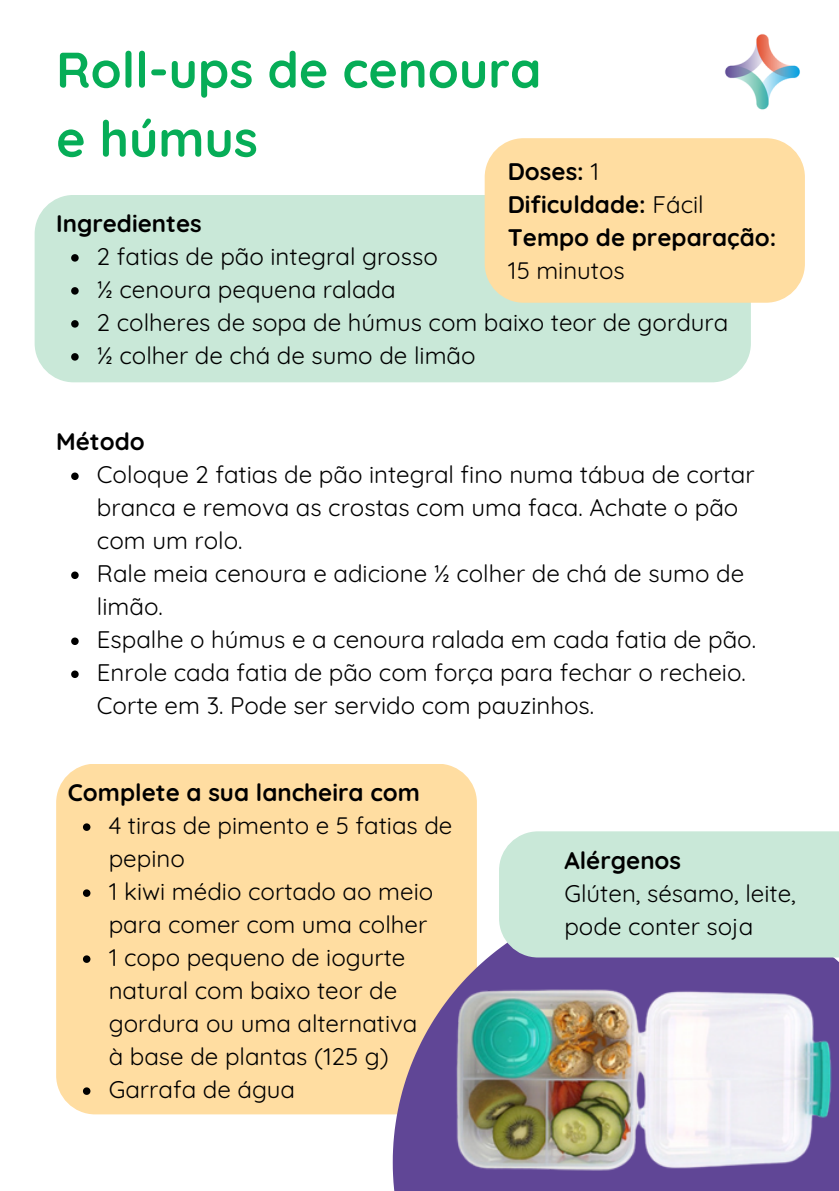
<style>
.page{position:relative;width:839px;height:1191px;background:#fff}
.page>*{position:absolute;margin:0;border:0;box-sizing:border-box;transform-origin:0 0}
.t1{font:700 50px/69px "Quicksand";color:#06ad57}
.t2{font:24px/33px "Quicksand";color:#000}
.t3{font:700 24px/33px "Quicksand";color:#000}
.s1{font-weight:400}
</style>
<div class="page">
<div style="left:35px;top:195px;width:715px;height:187px;background:#c9e8d8;border-radius:39px"></div>
<div style="left:484px;top:138px;width:320px;height:165px;background:#ffdda1;border-radius:39px"></div>
<img style="left:725px;top:34px;width:75px;height:76px">
<div style="left:56px;top:764px;width:421px;height:350px;background:#ffdda1;border-radius:39px"></div>
<svg style="left:83px;top:823px;width:7px;height:8px"></svg>
<svg style="left:83px;top:889px;width:7px;height:8px"></svg>
<svg style="left:83px;top:955px;width:7px;height:8px"></svg>
<svg style="left:83px;top:1087px;width:7px;height:8px"></svg>
<svg style="left:393px;top:1002px;width:53px;height:189px;fill:#604696"></svg>
<div style="left:499px;top:831px;width:339px;height:108px;background:#c9e8d8"></div>
<img style="left:446px;top:939px;width:392px;height:252px">
<svg style="left:71px;top:254px;width:8px;height:8px"></svg>
<svg style="left:71px;top:287px;width:8px;height:8px"></svg>
<svg style="left:71px;top:320px;width:8px;height:8px"></svg>
<svg style="left:71px;top:353px;width:8px;height:8px"></svg>
<svg style="left:71px;top:473px;width:8px;height:7px"></svg>
<svg style="left:71px;top:572px;width:8px;height:7px"></svg>
<svg style="left:71px;top:638px;width:8px;height:7px"></svg>
<svg style="left:71px;top:671px;width:8px;height:7px"></svg>
<p class="t1" style="left:56px;top:34px;width:486px">Roll-ups de cenoura e húmus</p>
<p class="t3" style="left:508px;top:154px;width:93px">Doses: <span class="s1">1</span></p>
<h1 class="t3" style="left:508px;top:187px;width:197px">Dificuldade: <span class="s1">Fácil</span></h1>
<p class="t3" style="left:508px;top:220px;width:270px">Tempo de preparação:<br><span class="s1">15 minutos</span></p>
<p class="t3" style="left:56px;top:206px;width:147px">Ingredientes</p>
<p class="t2" style="left:97px;top:239px;width:342px">2 fatias de pão integral grosso</p>
<h2 class="t2" style="left:97px;top:272px;width:300px">½ cenoura pequena ralada</h2>
<p class="t2" style="left:97px;top:305px;width:633px">2 colheres de sopa de húmus com baixo teor de gordura</p>
<p class="t2" style="left:97px;top:338px;width:380px">½ colher de chá de sumo de limão</p>
<p class="t3" style="left:56px;top:425px;width:90px">Método</p>
<p class="t2" style="left:97px;top:458px;width:659px">Coloque 2 fatias de pão integral fino numa tábua de cortar branca e remova as crostas com uma faca. Achate o pão com um rolo.</p>
<p class="t2" style="left:97px;top:557px;width:649px">Rale meia cenoura e adicione ½ colher de chá de sumo de limão.</p>
<p class="t2" style="left:97px;top:623px;width:660px">Espalhe o húmus e a cenoura ralada em cada fatia de pão.</p>
<p class="t2" style="left:97px;top:656px;width:650px">Enrole cada fatia de pão com força para fechar o recheio.<br>Corte em 3. Pode ser servido com pauzinhos.</p>
<p class="t3" style="left:68px;top:775px;width:353px">Complete a sua lancheira com</p>
<h2 class="t2" style="left:109px;top:808px;width:345px">4 tiras de pimento e 5 fatias de pepino</h2>
<p class="t2" style="left:109px;top:874px;width:326px">1 kiwi médio cortado ao meio para comer com uma colher</p>
<p class="t2" style="left:109px;top:940px;width:310px">1 copo pequeno de iogurte natural com baixo teor de gordura ou uma alternativa à base de plantas (125 g)</p>
<p class="t2" style="left:109px;top:1072px;width:188px">Garrafa de água</p>
<p class="t3" style="left:564px;top:843px;width:118px">Alérgenos</p>
<h2 class="t2" style="left:564px;top:876px;width:233px">Glúten, sésamo, leite, pode conter soja</h2>
</div>
